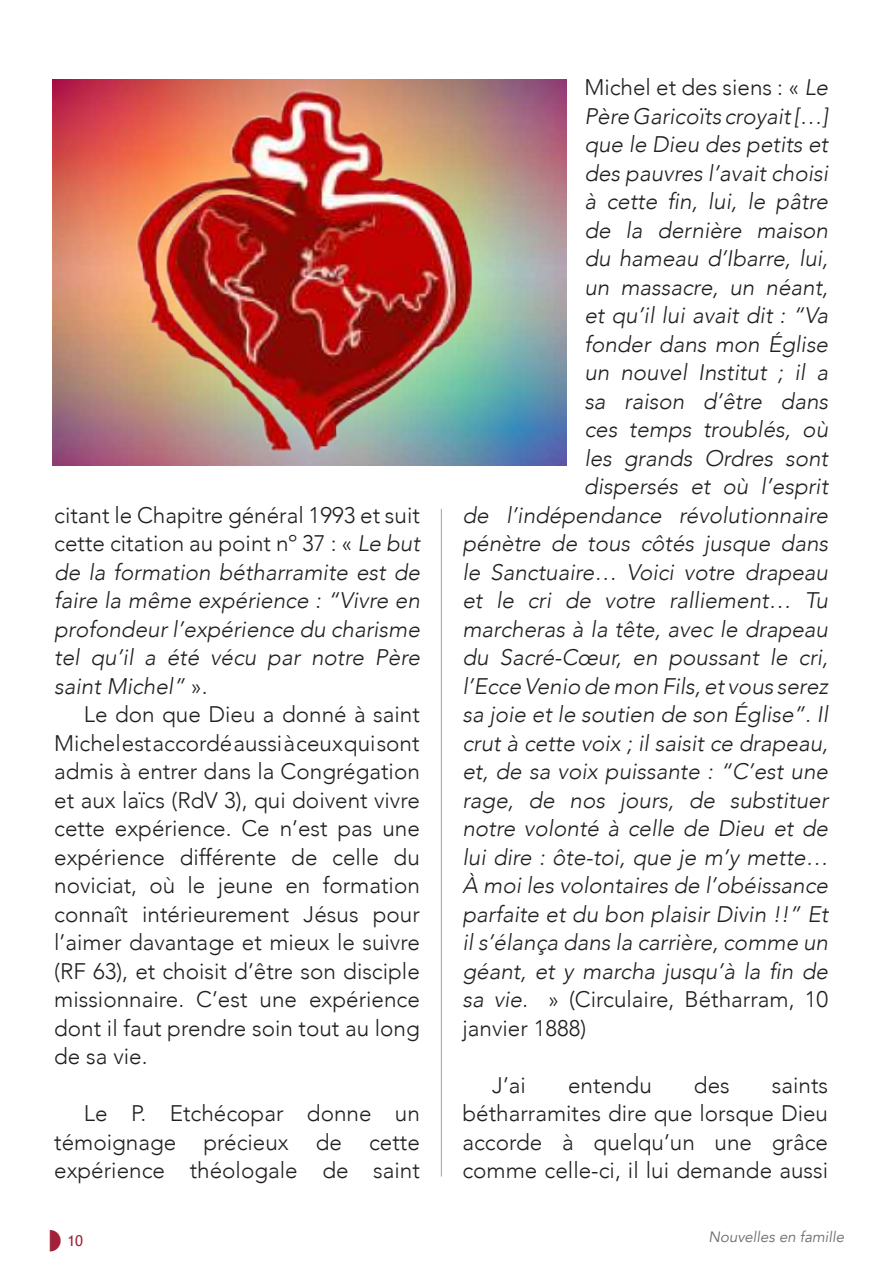
<style>
.page{position:relative;width:893px;height:1263px;background:#fff}
.page>*{position:absolute;margin:0;border:0;box-sizing:border-box;transform-origin:0 0}
.t1{font:italic 300 22.5px/28.5px "Avenir";color:#231f20;text-align:justify}
.t2{font:300 22.5px/28.5px "Avenir";color:#231f20;text-align:justify}
.t3{font:italic 15px "Avenir";color:#6c6d70}
.t4{font:15px "Trebuchet MS";color:#a22039}
.s1{font-style:normal}
.s2{font-style:italic}
</style>
<div class="page">
<hr style="left:441px;top:509px;width:1px;height:667px;background:#c19a78">
<img style="left:52px;top:79px;width:515px;height:386px">
<img style="left:135px;top:89px;width:370px;height:361px">
<p class="t1" style="left:54px;top:501px;width:367px"><span class="s1">citant le Chapitre général 1993 et suit cette citation au point nº 37 : «</span> Le but de la formation bétharramite est de faire la même expérience : “Vivre en profondeur l’expérience du charisme tel qu’il a été vécu par notre Père saint Michel” <span class="s1">».</span></p>
<p class="t2" style="left:54px;top:700px;width:367px;text-indent:30px">Le don que Dieu a donné à saint Michel est accordé aussi à ceux qui sont admis à entrer dans la Congrégation et aux laïcs (RdV 3), qui doivent vivre cette expérience. Ce n’est pas une expérience différente de celle du noviciat, où le jeune en formation connaît intérieurement Jésus pour l’aimer davantage et mieux le suivre (RF 63), et choisit d’être son disciple missionnaire. C’est une expérience dont il faut prendre soin tout au long de sa vie.</p>
<p class="t2" style="left:54px;top:1099px;width:367px;text-indent:30px">Le P. Etchécopar donne un témoignage précieux de cette expérience théologale de saint</p>
<p class="t2" style="left:584px;top:73px;width:245px">Michel et des siens : « <span class="s2">Le</span></p>
<p class="t1" style="left:584px;top:102px;width:245px">Père Garicoïts croyait […]</p>
<p class="t1" style="left:584px;top:130px;width:245px">que le Dieu des petits et</p>
<p class="t1" style="left:584px;top:159px;width:245px">des pauvres l’avait choisi</p>
<p class="t1" style="left:584px;top:187px;width:245px">à cette fin, lui, le pâtre</p>
<p class="t1" style="left:584px;top:216px;width:245px">de la dernière maison</p>
<p class="t1" style="left:584px;top:244px;width:245px">du hameau d’Ibarre, lui,</p>
<p class="t1" style="left:584px;top:273px;width:245px">un massacre, un néant,</p>
<p class="t1" style="left:584px;top:301px;width:245px">et qu’il lui avait dit : “Va</p>
<p class="t1" style="left:584px;top:330px;width:245px">fonder dans mon Église</p>
<p class="t1" style="left:584px;top:358px;width:245px">un nouvel Institut ; il a</p>
<p class="t1" style="left:584px;top:387px;width:245px">sa raison d’être dans</p>
<p class="t1" style="left:584px;top:415px;width:245px">ces temps troublés, où</p>
<p class="t1" style="left:584px;top:444px;width:245px">les grands Ordres sont</p>
<p class="t1" style="left:584px;top:472px;width:246px">dispersés et où l’esprit</p>
<p class="t1" style="left:462px;top:501px;width:367px">de l’indépendance révolutionnaire</p>
<p class="t1" style="left:462px;top:529px;width:367px">pénètre de tous côtés jusque dans</p>
<p class="t1" style="left:462px;top:558px;width:367px">le Sanctuaire… Voici votre drapeau</p>
<p class="t1" style="left:462px;top:586px;width:367px">et le cri de votre ralliement… Tu</p>
<p class="t1" style="left:462px;top:615px;width:367px">marcheras à la tête, avec le drapeau</p>
<p class="t1" style="left:462px;top:643px;width:367px">du Sacré-Cœur, en poussant le cri,</p>
<p class="t1" style="left:462px;top:672px;width:367px">l’Ecce Venio de mon Fils, et vous serez</p>
<p class="t1" style="left:462px;top:700px;width:367px">sa joie et le soutien de son Église”. Il</p>
<p class="t1" style="left:462px;top:729px;width:367px">crut à cette voix ; il saisit ce drapeau,</p>
<p class="t1" style="left:462px;top:757px;width:367px">et, de sa voix puissante : “C’est une</p>
<p class="t1" style="left:462px;top:786px;width:367px">rage, de nos jours, de substituer</p>
<p class="t1" style="left:462px;top:814px;width:367px">notre volonté à celle de Dieu et de</p>
<p class="t1" style="left:462px;top:843px;width:367px">lui dire : ôte-toi, que je m’y mette…</p>
<p class="t1" style="left:462px;top:871px;width:367px">À moi les volontaires de l’obéissance</p>
<p class="t1" style="left:462px;top:900px;width:367px">parfaite et du bon plaisir Divin !!” Et</p>
<p class="t1" style="left:462px;top:928px;width:367px">il s’élança dans la carrière, comme un</p>
<p class="t1" style="left:462px;top:957px;width:367px">géant, et y marcha jusqu’à la fin de</p>
<p class="t2" style="left:462px;top:985px;width:367px"><span class="s2">sa vie.</span> » (Circulaire, Bétharram, 10</p>
<p class="t2" style="left:462px;top:1014px;width:125px">janvier 1888)</p>
<p class="t2" style="left:492px;top:1071px;width:35px">J’ai</p>
<p class="t2" style="left:568px;top:1071px;width:85px">entendu</p>
<p class="t2" style="left:694px;top:1071px;width:37px">des</p>
<p class="t2" style="left:462px;top:1071px;width:367px;text-indent:309px">saints bétharramites dire que lorsque Dieu accorde à quelqu’un une grâce comme celle-ci, il lui demande aussi</p>
<p class="t4" style="left:67px;top:1232px;width:17px">10</p>
<p class="t3" style="left:708px;top:1228px;width:137px">Nouvelles en famille</p>
</div>
